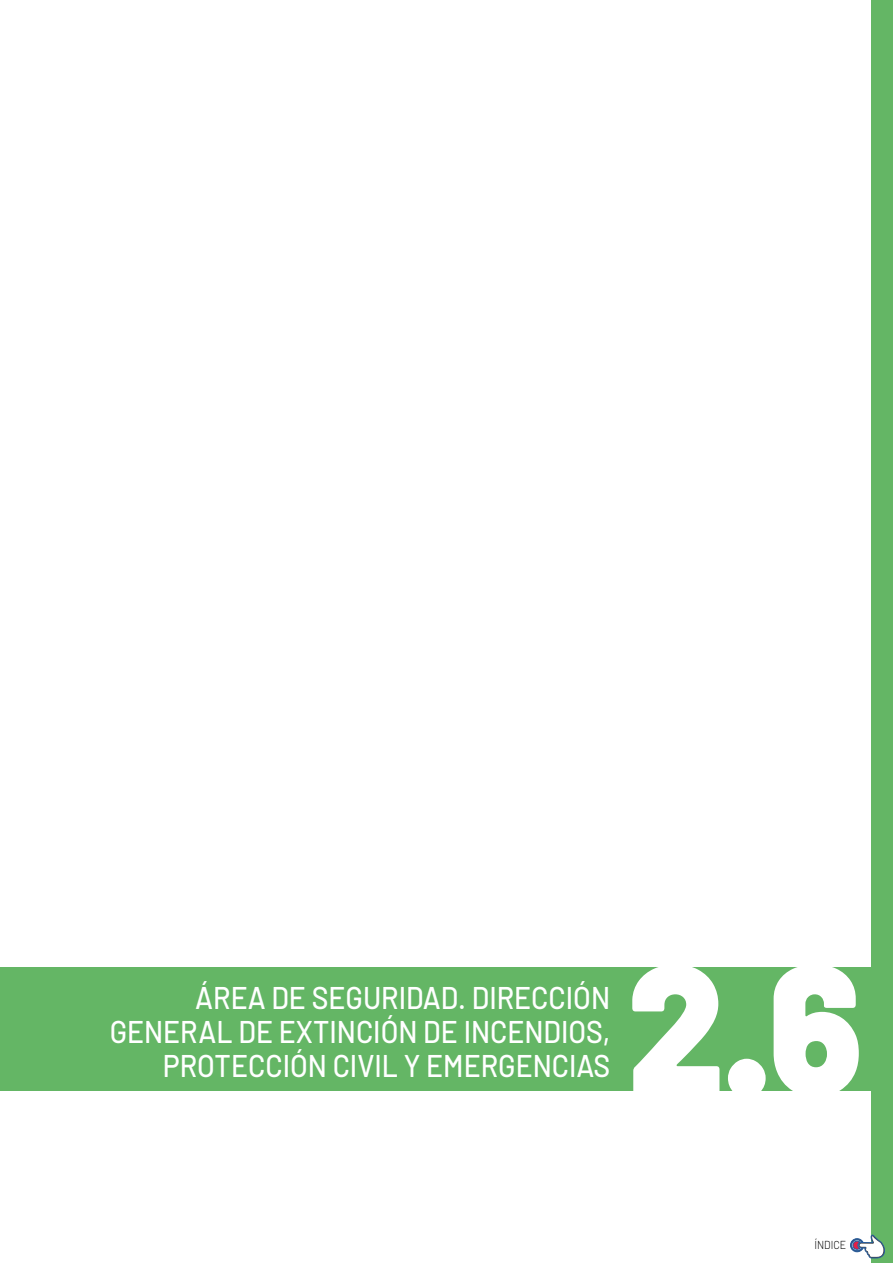
<style>
.page{position:relative;width:893px;height:1263px;background:#fff}
.page>*{position:absolute;margin:0;border:0;box-sizing:border-box;transform-origin:0 0}
.t1{font:900 186px "Barlow";color:#fff;scale:.91 1}
.t2{font:500 31.35px/34.2px "Barlow";color:#fff;text-align:right;scale:.91 1}
.t3{font:300 11.55px "Barlow";color:#000;scale:.91 1}
</style>
<div class="page">
<div style="left:872px;top:0;width:21px;height:1263px;background:#64b665"></div>
<div style="left:0;top:967px;width:893px;height:124px;background:#64b665"></div>
<svg style="left:850px;top:1235px;width:34px;height:23px"></svg>
<p class="t2" style="left:110px;top:978px;width:551px">ÁREA DE SEGURIDAD. DIRECCIÓN<br>GENERAL DE EXTINCIÓN DE INCENDIOS,<br>PROTECCIÓN CIVIL Y EMERGENCIAS</p>
<h1 class="t1" style="left:627px;top:914px;width:260px">2.6</h1>
<p class="t3" style="left:815px;top:1236px;width:36px">ÍNDICE</p>
</div>
